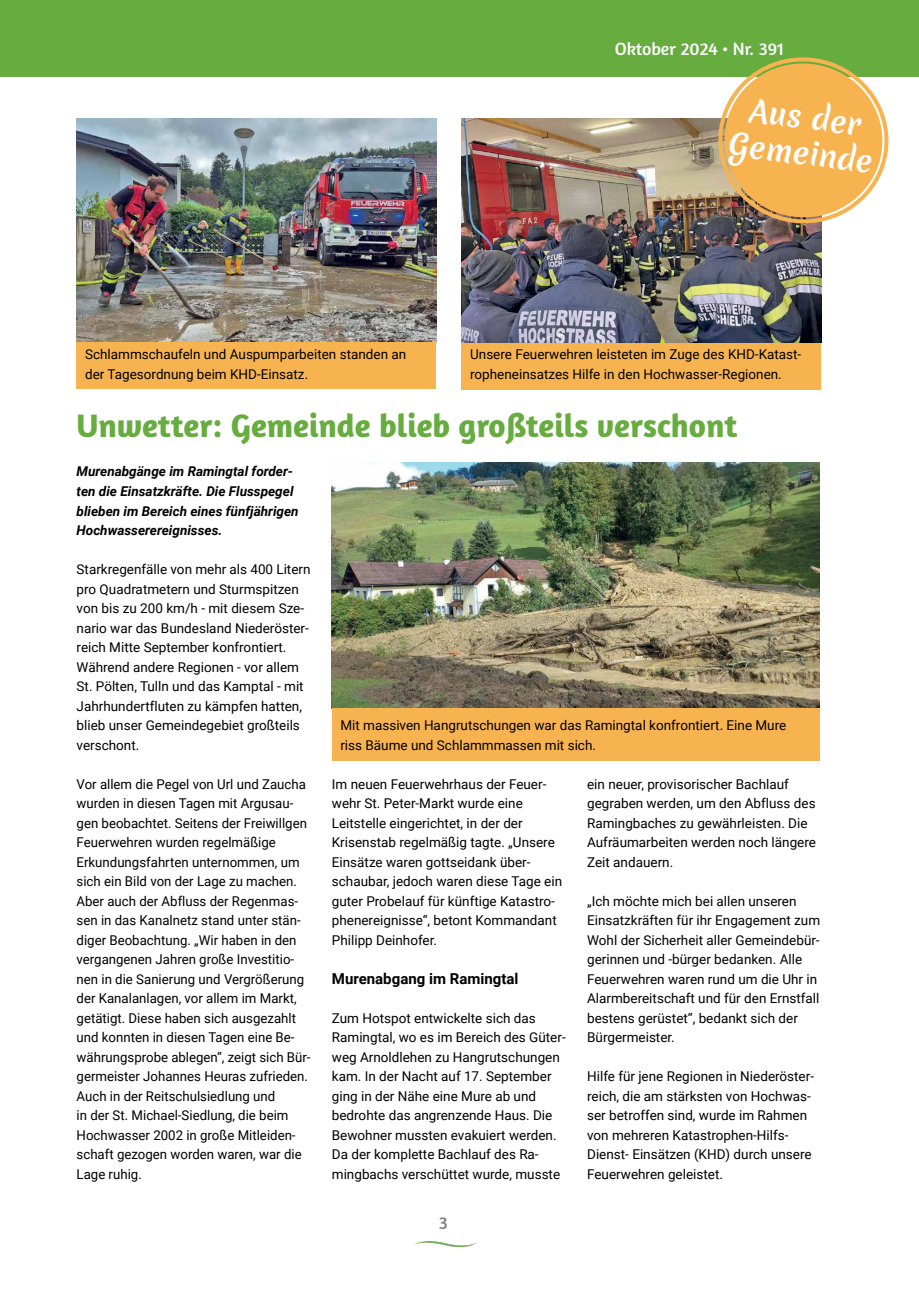
<style>
.page{position:relative;width:919px;height:1289px;background:#fff}
.page>*{position:absolute;margin:0;border:0;box-sizing:border-box;transform-origin:0 0}
.t1{font:700 33px "Amaranth";color:#66ac3f}
.t2{font:30px/36px "Merienda One";color:#fff;text-align:center}
.t3{font:18px "Amaranth";color:#fff}
.t4{font:18px "Amaranth";color:#7e8181}
.t5{font:700 15px "Roboto";color:#000}
.t6{font:13.5px/19.5px "Roboto";color:#000}
.t7{font:italic 700 13.5px/19.5px "Roboto";color:#000}
</style>
<div class="page">
<div style="left:0;top:0;width:918px;height:77px;background:#66ac3f"></div>
<img style="left:415px;top:1241px;width:62px;height:6px">
<img style="left:461px;top:119px;width:360px;height:223px">
<img style="left:77px;top:119px;width:359px;height:223px">
<div style="left:77px;top:342px;width:359px;height:47px;background:#f8b351"></div>
<svg style="left:711px;top:57px;width:178px;height:169px"></svg>
<img style="left:332px;top:462px;width:487px;height:246px">
<div style="left:332px;top:708px;width:487px;height:52px;background:#f8b351"></div>
<div style="left:461px;top:343px;width:360px;height:47px;background:#f8b351"></div>
<h3 class="t3" style="left:615px;top:39px;width:171px">Oktober 2024 • Nr. 391</h3>
<h2 class="t2" style="left:735px;top:90px;width:146px;rotate:7deg">Aus der<br>Gemeinde</h2>
<p class="t6" style="left:85px;top:344px;width:323px">Schlammschaufeln und Auspumparbeiten standen an der Tagesordnung beim KHD-Einsatz.</p>
<p class="t6" style="left:470px;top:344px;width:333px">Unsere Feuerwehren leisteten im Zuge des KHD-Katast&shy;ropheneinsatzes Hilfe in den Hochwasser-Regionen.</p>
<h1 class="t1" style="left:77px;top:405px;width:662px">Unwetter: Gemeinde blieb großteils verschont</h1>
<p class="t7" style="left:77px;top:461px;width:223px">Murenabgänge im Ramingtal forder&shy;ten die Einsatzkräfte. Die Flusspegel blieben im Bereich eines fünfjährigen Hochwasserereignisses.</p>
<p class="t6" style="left:77px;top:559px;width:235px">Starkregenfälle von mehr als 400 Litern pro Quadratmetern und Sturmspitzen von bis zu 200 km/h - mit diesem Sze&shy;nario war das Bundesland Niederöster&shy;reich Mitte September konfrontiert.<br>Während andere Regionen - vor allem St. Pölten, Tulln und das Kamptal - mit Jahrhundertfluten zu kämpfen hatten, blieb unser Gemeindegebiet großteils verschont.</p>
<p class="t6" style="left:77px;top:773px;width:235px">Vor allem die Pegel von Url und Zaucha wurden in diesen Tagen mit Argusau&shy;gen beobachtet. Seitens der Freiwillgen Feuerwehren wurden regelmäßige Erkundungsfahrten unternommen, um sich ein Bild von der Lage zu machen.<br>Aber auch der Abfluss der Regenmas&shy;sen in das Kanalnetz stand unter stän&shy;diger Beobachtung. „Wir haben in den vergangenen Jahren große Investitio&shy;nen in die Sanierung und Vergrößerung der Kanalanlagen, vor allem im Markt, getätigt. Diese haben sich ausgezahlt und konnten in diesen Tagen eine Be&shy;währungsprobe ablegen“, zeigt sich Bür&shy;germeister Johannes Heuras zufrieden.<br>Auch in der Reitschulsiedlung und<br>in der St. Michael-Siedlung, die beim Hochwasser 2002 in große Mitleiden&shy;schaft gezogen worden waren, war die Lage ruhig.</p>
<p class="t6" style="left:332px;top:773px;width:232px">Im neuen Feuerwehrhaus der Feuer&shy;wehr St. Peter-Markt wurde eine Leitstelle eingerichtet, in der der Krisenstab regelmäßig tagte. „Unsere Einsätze waren gottseidank über&shy;schaubar, jedoch waren diese Tage ein guter Probelauf für künftige Katastro&shy;phenereignisse“, betont Kommandant Philipp Deinhofer.</p>
<p class="t6" style="left:340px;top:715px;width:447px">Mit massiven Hangrutschungen war das Ramingtal konfrontiert. Eine Mure riss Bäume und Schlammmassen mit sich.</p>
<p class="t6" style="left:587px;top:773px;width:230px">ein neuer, provisorischer Bachlauf gegraben werden, um den Abfluss des<br>Ramingbaches zu gewährleisten. Die<br>Aufräumarbeiten werden noch längere<br>Zeit andauern.</p>
<p class="t6" style="left:587px;top:890px;width:234px">„Ich möchte mich bei allen unseren Einsatzkräften für ihr Engagement zum Wohl der Sicherheit aller Gemeindebür&shy;gerinnen und -bürger bedanken. Alle Feuerwehren waren rund um die Uhr in Alarmbereitschaft und für den Ernstfall bestens gerüstet“, bedankt sich der Bürgermeister.</p>
<p class="t6" style="left:587px;top:1066px;width:228px">Hilfe für jene Regionen in Niederöster&shy;reich, die am stärksten von Hochwas&shy;ser betroffen sind, wurde im Rahmen von mehreren Katastrophen-Hilfs-Dienst- Einsätzen (KHD) durch unsere Feuerwehren geleistet.</p>
<p class="t5" style="left:332px;top:967px;width:188px">Murenabgang im Ramingtal</p>
<p class="t6" style="left:332px;top:1007px;width:235px">Zum Hotspot entwickelte sich das Ramingtal, wo es im Bereich des Güter&shy;weg Arnoldlehen zu Hangrutschungen kam. In der Nacht auf 17. September ging in der Nähe eine Mure ab und bedrohte das angrenzende Haus. Die Bewohner mussten evakuiert werden.<br>Da der komplette Bachlauf des Ra&shy;mingbachs verschüttet wurde, musste</p>
<h3 class="t4" style="left:439px;top:1212px;width:10px">3</h3>
</div>
